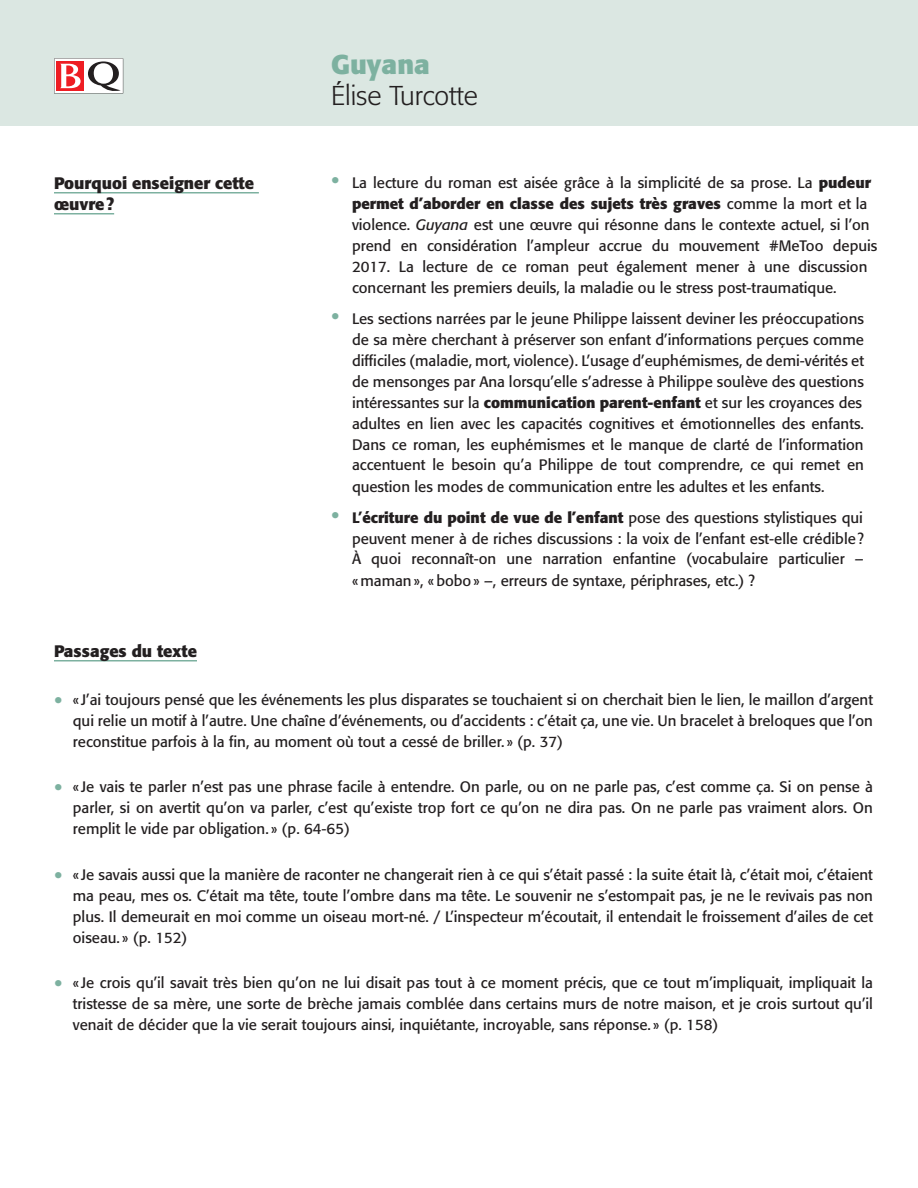
<style>
.page{position:relative;width:918px;height:1188px;background:#fff}
.page>*{position:absolute;margin:0;border:0;box-sizing:border-box;transform-origin:0 0}
.Auteur_pages_supp{font:300 27px "Formata Pro";color:#231f20}
.Titre_pages_supp{font:700 27px "Formata Pro";color:#7db1a0}
.Intertitre_Braconnier{font:700 16.5px/21px "Formata Pro";color:#231f20}
.t1{font:15px/21px "Formata Pro";color:#231f20;text-align:justify}
.s1{font-family:"Myriad Pro";font-size:30px;color:#7db1a0}
.s2{font-family:"Formata"}
.s3{font-weight:700}
.s4{font-style:italic}
.s5{font-family:"Formata";font-weight:500}
</style>
<div class="page">
<div style="left:0;top:0;width:918px;height:126px;background:#dbe7e2"></div>
<hr style="left:54px;top:192px;width:205px;height:2px;background:#7db1a0">
<hr style="left:54px;top:213px;width:60px;height:2px;background:#7db1a0">
<svg style="left:54px;top:58px;width:69px;height:35px;background:#d9a7a9"></svg>
<hr style="left:54px;top:660px;width:143px;height:2px;background:#7db1a0">
<p class="Intertitre_Braconnier" style="left:54px;top:173px;width:202px">Pourquoi enseigner cette œuvre?</p>
<p class="Titre_pages_supp" style="left:331px;top:46px;width:100px">Guyana</p>
<p class="Auteur_pages_supp" style="left:331px;top:79px;width:148px">Élise Turcotte</p>
<p class="t1" style="left:352px;top:172px;width:527px;text-align:left;text-indent:-21px"><span class="s1">•</span> La lecture du roman est aisée grâce à la simplicité de sa prose. <span class="s2">La</span> <span class="s3">pudeur permet d’aborder en classe des sujets très graves</span> comme la mort et la violence. <span class="s4">Guyana</span> est une œuvre qui résonne dans le contexte actuel, si l’on prend en considération l’ampleur accrue du mouvement #MeToo depuis 2017. La lecture de ce roman peut également mener à une discussion concernant les premiers deuils, la maladie ou le stress post-traumatique.</p>
<p class="t1" style="left:352px;top:308px;width:514px;text-align:left;text-indent:-21px"><span class="s1">•</span> Les sections narrées par le jeune Philippe laissent deviner les préoccupations de sa mère cherchant à préserver son enfant d’informations perçues comme difficiles (maladie, mort, violence). L’usage d’euphémismes, de demi-vérités et de mensonges par Ana lorsqu’elle s’adresse à Philippe soulève des questions intéressantes sur <span class="s2">la</span> <span class="s3">communication parent-enfant</span> et sur les croyances des adultes en lien avec les capacités cognitives et émotionnelles des enfants.<br>Dans ce roman, les euphémismes et le manque de clarté de l’information accentuent le besoin qu’a Philippe de tout comprendre, ce qui remet en question les modes de communication entre les adultes et les enfants.</p>
<p class="t1" style="left:331px;top:507px;width:534px;line-height:21.5px;text-align:right"><span class="s1">•</span> <span class="s5">L’</span><span class="s3">écriture du point de vue de l’enfant</span> pose des questions stylistiques qui peuvent mener à de riches discussions : la voix de l’enfant est-elle crédible ?</p>
<p class="t1" style="left:352px;top:548px;width:513px;line-height:21.5px">À quoi reconnaît-on une narration enfantine (vocabulaire particulier – « maman », « bobo » –, erreurs de syntaxe, périphrases, etc.) ?</p>
<p class="Intertitre_Braconnier" style="left:54px;top:641px;width:144px">Passages du texte</p>
<p class="t1" style="left:73px;top:689px;width:802px;text-indent:-19px"><span class="s1">•</span> « J’ai toujours pensé que les événements les plus disparates se touchaient si on cherchait bien le lien, le maillon d’argent qui relie un motif à l’autre. Une chaîne d’événements, ou d’accidents : c’était ça, une vie. Un bracelet à breloques que l’on reconstitue parfois à la fin, au moment où tout a cessé de briller. » (p. 37)</p>
<p class="t1" style="left:73px;top:777px;width:802px;text-indent:-19px"><span class="s1">•</span> « Je vais te parler n’est pas une phrase facile à entendre. On parle, ou on ne parle pas, c’est comme ça. Si on pense à parler, si on avertit qu’on va parler, c’est qu’existe trop fort ce qu’on ne dira pas. On ne parle pas vraiment alors. On remplit le vide par obligation. » (p. 64-65)</p>
<p class="t1" style="left:73px;top:864px;width:802px;text-indent:-19px"><span class="s1">•</span> « Je savais aussi que la manière de raconter ne changerait rien à ce qui s’était passé : la suite était là, c’était moi, c’étaient ma peau, mes os. C’était ma tête, toute l’ombre dans ma tête. Le souvenir ne s’estompait pas, je ne le revivais pas non plus. Il demeurait en moi comme un oiseau mort-né. / L’inspecteur m’écoutait, il entendait le froissement d’ailes de cet oiseau. » (p. 152)</p>
<p class="t1" style="left:73px;top:973px;width:802px;text-indent:-19px"><span class="s1">•</span> « Je crois qu’il savait très bien qu’on ne lui disait pas tout à ce moment précis, que ce tout m’impliquait, impliquait la tristesse de sa mère, une sorte de brèche jamais comblée dans certains murs de notre maison, et je crois surtout qu’il venait de décider que la vie serait toujours ainsi, inquiétante, incroyable, sans réponse. » (p. 158)</p>
</div>
